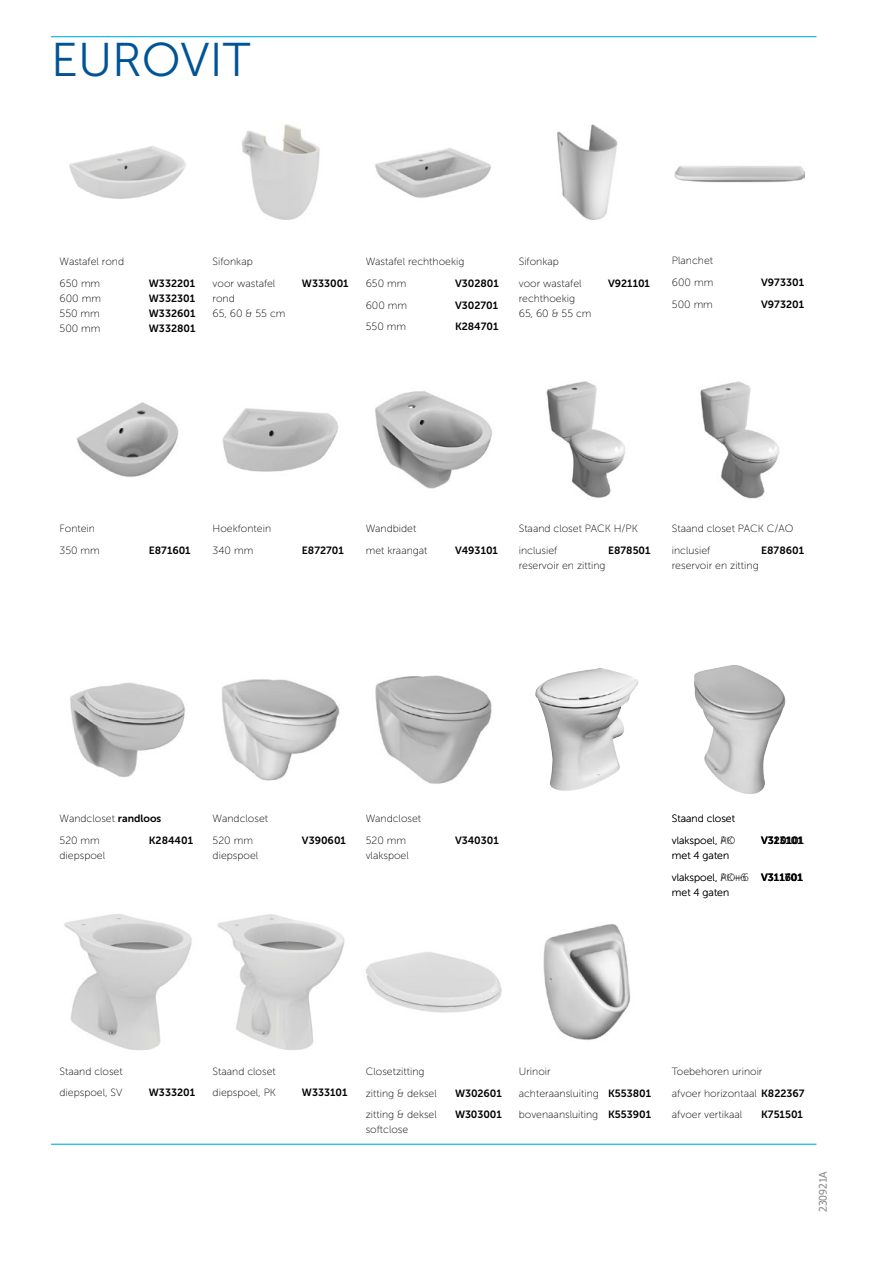
<style>
.page{position:relative;width:893px;height:1263px;background:#fff}
.page>*{position:absolute;margin:0;border:0;box-sizing:border-box;transform-origin:0 0}
.t1{font:47.25px "Museo Sans 300";color:#005496}
.t2{font:10.5px/21.8px "Museo Sans 100";color:#000}
.t3{font:10.5px "Museo Sans 700";color:#000}
.t4{font:10.5px "Tahoma";color:#86888a}
.s1{font-family:"Museo Sans 700"}
</style>
<div class="page">
<hr style="left:51px;top:36px;width:765px;height:1px;background:#00aeef">
<hr style="left:51px;top:1144px;width:765px;height:1px;background:#00aeef">
<img style="left:375px;top:675px;width:117px;height:109px">
<img style="left:70px;top:682px;width:116px;height:95px">
<img style="left:222px;top:679px;width:118px;height:102px">
<img style="left:222px;top:408px;width:117px;height:64px">
<img style="left:77px;top:402px;width:102px;height:75px">
<img style="left:557px;top:124px;width:61px;height:96px">
<img style="left:69px;top:146px;width:117px;height:53px">
<img style="left:543px;top:923px;width:88px;height:117px">
<img style="left:64px;top:914px;width:438px;height:136px">
<img style="left:242px;top:124px;width:78px;height:96px">
<img style="left:694px;top:665px;width:92px;height:129px">
<img style="left:375px;top:148px;width:116px;height:50px">
<img style="left:535px;top:668px;width:104px;height:123px">
<img style="left:675px;top:166px;width:130px;height:17px">
<img style="left:375px;top:391px;width:117px;height:98px">
<img style="left:546px;top:381px;width:80px;height:117px">
<img style="left:700px;top:381px;width:79px;height:118px">
<h1 class="t1" style="left:51px;top:34px;width:201px">EUROVIT</h1>
<p class="t2" style="left:60px;top:251px;width:66px">Wastafel rond<br>650 mm</p>
<p class="t3" style="left:149px;top:277px;width:48px">W332201</p>
<p class="t2" style="left:213px;top:251px;width:64px">Sifonkap voor wastafel</p>
<p class="t3" style="left:302px;top:277px;width:48px">W333001</p>
<p class="t2" style="left:366px;top:251px;width:100px">Wastafel rechthoekig<br>650 mm</p>
<p class="t3" style="left:455px;top:277px;width:45px">V302801</p>
<p class="t2" style="left:519px;top:251px;width:64px">Sifonkap voor wastafel</p>
<p class="t3" style="left:608px;top:277px;width:43px">V921101</p>
<p class="t2" style="left:672px;top:250px;width:43px">Planchet<br>600 mm</p>
<p class="t3" style="left:761px;top:277px;width:44px">V973301</p>
<p class="t2" style="left:60px;top:288px;width:43px">600 mm</p>
<p class="t3" style="left:149px;top:292px;width:48px">W332301</p>
<p class="t2" style="left:60px;top:303px;width:42px">550 mm</p>
<p class="t3" style="left:149px;top:307px;width:48px">W332601</p>
<p class="t2" style="left:60px;top:318px;width:43px">500 mm</p>
<p class="t3" style="left:149px;top:322px;width:48px">W332801</p>
<p class="t2" style="left:213px;top:291px;width:74px;line-height:15px">rond<br>65, 60 &amp; 55 cm</p>
<p class="t2" style="left:366px;top:294px;width:43px">600 mm</p>
<p class="t3" style="left:455px;top:299px;width:45px">V302701</p>
<p class="t2" style="left:366px;top:316px;width:42px">550 mm</p>
<p class="t3" style="left:455px;top:321px;width:45px">K284701</p>
<p class="t2" style="left:519px;top:291px;width:74px;line-height:15px">rechthoekig<br>65, 60 &amp; 55 cm</p>
<p class="t2" style="left:672px;top:294px;width:43px">500 mm</p>
<p class="t3" style="left:761px;top:298px;width:44px">V973201</p>
<p class="t2" style="left:60px;top:518px;width:42px">Fontein<br>350 mm</p>
<p class="t3" style="left:149px;top:544px;width:43px">E871601</p>
<p class="t2" style="left:213px;top:518px;width:60px">Hoekfontein<br>340 mm</p>
<p class="t3" style="left:302px;top:544px;width:43px">E872701</p>
<p class="t2" style="left:366px;top:518px;width:63px">Wandbidet met kraangat</p>
<p class="t3" style="left:455px;top:544px;width:45px">V493101</p>
<p class="t2" style="left:519px;top:518px;width:121px">Staand closet PACK H/PK inclusief</p>
<p class="t3" style="left:608px;top:544px;width:44px">E878501</p>
<p class="t2" style="left:519px;top:554px;width:88px">reservoir en zitting</p>
<p class="t2" style="left:672px;top:518px;width:123px">Staand closet PACK C/AO inclusief</p>
<p class="t3" style="left:761px;top:544px;width:44px">E878601</p>
<p class="t2" style="left:672px;top:554px;width:88px">reservoir en zitting</p>
<p class="t2" style="left:60px;top:808px;width:103px">Wandcloset <span class="s1">randloos<br></span>520 mm</p>
<p class="t3" style="left:149px;top:835px;width:46px">K284401</p>
<p class="t2" style="left:213px;top:808px;width:57px">Wandcloset<br>520 mm</p>
<p class="t3" style="left:302px;top:835px;width:46px">V390601</p>
<p class="t2" style="left:366px;top:808px;width:57px">Wandcloset<br>520 mm</p>
<p class="t3" style="left:455px;top:835px;width:45px">V340301</p>
<p class="t2" style="left:60px;top:845px;width:47px">diepspoel</p>
<p class="t2" style="left:213px;top:845px;width:47px">diepspoel</p>
<p class="t2" style="left:366px;top:845px;width:45px">vlakspoel</p>
<p class="t2" style="left:672px;top:808px;width:65px">Staand closet vlakspoel, PK</p>
<p class="t2" style="left:720px;top:829px;width:16px">AO</p>
<p class="t3" style="left:774px;top:834px;width:30px">13101</p>
<p class="t2" style="left:720px;top:866px;width:30px">AO+6</p>
<p class="t3" style="left:785px;top:871px;width:7px">7</p>
<p class="t3" style="left:761px;top:834px;width:44px">V320101</p>
<p class="t2" style="left:672px;top:845px;width:76px">met 4 gaten vlakspoel, PK+6</p>
<p class="t3" style="left:761px;top:871px;width:43px">V311601</p>
<p class="t2" style="left:672px;top:881px;width:59px">met 4 gaten</p>
<p class="t2" style="left:60px;top:1060px;width:65px">Staand closet diepspoel, SV</p>
<p class="t3" style="left:149px;top:1087px;width:48px">W333201</p>
<p class="t2" style="left:213px;top:1060px;width:65px">Staand closet diepspoel, PK</p>
<p class="t3" style="left:302px;top:1087px;width:47px">W333101</p>
<p class="t2" style="left:366px;top:1060px;width:73px">Closetzitting zitting &amp; deksel</p>
<p class="t3" style="left:455px;top:1087px;width:48px">W302601</p>
<p class="t2" style="left:366px;top:1104px;width:73px">zitting &amp; deksel</p>
<p class="t3" style="left:455px;top:1109px;width:48px">W303001</p>
<p class="t2" style="left:366px;top:1119px;width:44px">softclose</p>
<p class="t2" style="left:519px;top:1060px;width:134px">Urinoir<br>achteraansluiting <span class="s1">K553801 </span>bovenaansluiting <span class="s1">K553901</span></p>
<p class="t2" style="left:672px;top:1060px;width:134px">Toebehoren urinoir<br>afvoer horizontaal <span class="s1">K822367 </span>afvoer vertikaal</p>
<p class="t3" style="left:761px;top:1109px;width:43px">K751501</p>
<p class="t4" style="left:816px;top:1212px;width:42px;rotate:-90deg">230921A</p>
</div>
